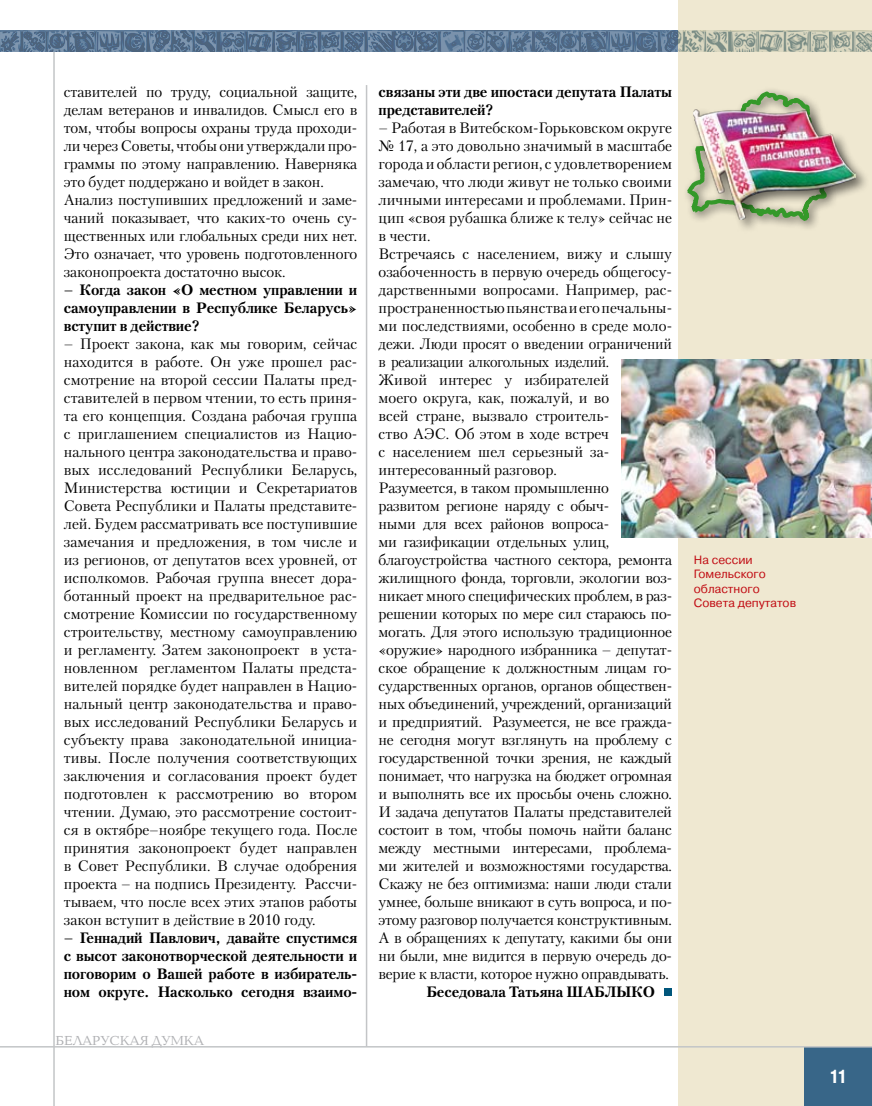
<style>
.page{position:relative;width:872px;height:1106px;background:#fff}
.page>*{position:absolute;margin:0;border:0;box-sizing:border-box;transform-origin:0 0}
.t1{font:700 18px "AG Letterica Cond L";color:#fff;scale:.9 1}
.t2{font:15px/18px "Petersburg C";letter-spacing:-.015em;color:#000}
.t3{font:700 15px/18px "Petersburg C";letter-spacing:-.01em;color:#000;text-align:justify}
.t4{font:13.5px "Baltica C";color:#aeafb2}
.t5{font:12px/14.4px "Pragmatica C";color:#c10c13}
</style>
<div class="page">
<div style="left:678px;top:0;width:194px;height:1106px;background:#efe8d1"></div>
<hr style="left:53px;top:52px;width:2px;height:1054px;background:#c3c5c7">
<hr style="left:366px;top:85px;width:1px;height:961px;background:#c3c5c7">
<div style="left:804px;top:1047px;width:68px;height:59px;background:#386688"></div>
<svg style="left:0;top:31px;width:872px;height:21px;background:#617a94"></svg>
<hr style="left:0;top:1046px;width:872px;height:1px;background:#c3c5c7">
<div style="left:664px;top:988px;width:8px;height:7px;background:#00567b"></div>
<img style="left:622px;top:359px;width:250px;height:178px">
<svg style="left:682px;top:30px;width:161px;height:183px"></svg>
<div style="left:691px;top:106px;width:181px;height:136px;background:#000;opacity:.55"></div>
<img style="left:694px;top:109px;width:162px;height:111px">
<p class="t2" style="left:64px;top:82px;width:295px">ставителей по труду, социальной защите, делам ветеранов и инвалидов. Смысл его в том, чтобы вопросы охраны труда проходи&shy;ли через Советы, чтобы они утверждали про&shy;граммы по этому направлению. Наверняка это будет поддержано и войдет в закон.<br>Анализ поступивших предложений и заме&shy;чаний показывает, что каких-то очень су&shy;щественных или глобальных среди них нет.<br>Это означает, что уровень подготовленного законопроекта достаточно высок.</p>
<p class="t3" style="left:64px;top:280px;width:295px">– Когда закон «О местном управлении и самоуправлении в Республике Беларусь» вступит в действие?</p>
<p class="t2" style="left:64px;top:334px;width:295px;text-align:justify">– Проект закона, как мы говорим, сейчас находится в работе. Он уже прошел рас&shy;смотрение на второй сессии Палаты пред&shy;ставителей в первом чтении, то есть приня&shy;та его концепция. Создана рабочая группа с приглашением специалистов из Нацио&shy;нального центра законодательства и право&shy;вых исследований Республики Беларусь, Министерства юстиции и Секретариатов Совета Республики и Палаты представите&shy;лей. Будем рассматривать все поступившие замечания и предложения, в том числе и из регионов, от депутатов всех уровней, от исполкомов. Рабочая группа внесет дора&shy;ботанный проект на предварительное рас&shy;смотрение Комиссии по государственному строительству, местному самоуправлению и регламенту. Затем законопроект в уста&shy;новленном регламентом Палаты предста&shy;вителей порядке будет направлен в Нацио&shy;нальный центр законодательства и право&shy;вых исследований Республики Беларусь и субъекту права законодательной инициа&shy;тивы. После получения соответствующих заключения и согласования проект будет подготовлен к рассмотрению во втором чтении. Думаю, это рассмотрение состоит&shy;ся в октябре–ноябре текущего года. После принятия законопроект будет направлен в Совет Республики. В случае одобрения проекта – на подпись Президенту. Рассчи&shy;тываем, что после всех этих этапов работы закон вступит в действие в 2010 году.</p>
<p class="t3" style="left:64px;top:928px;width:295px">– Геннадий Павлович, давайте спустимся с высот законотворческой деятельности и поговорим о Вашей работе в избиратель&shy;ном округе. Насколько сегодня взаимо-</p>
<p class="t4" style="left:56px;top:1033px;width:150px">БЕЛАРУСКАЯ ДУМКА</p>
<p class="t3" style="left:378px;top:82px;width:295px">связаны эти две ипостаси депутата Палаты представителей?</p>
<p class="t2" style="left:378px;top:118px;width:295px">– Работая в Витебском-Горьковском округе № 17, а это довольно значимый в масштабе города и области регион, с удовлетворением замечаю, что люди живут не только своими личными интересами и проблемами. Прин&shy;цип «своя рубашка ближе к телу» сейчас не в чести.<br>Встречаясь с населением, вижу и слышу озабоченность в первую очередь общегосу&shy;дарственными вопросами. Например, рас&shy;пространенностью пьянства и его печальны&shy;ми последствиями, особенно в среде моло&shy;дежи. Люди просят о введении ограничений в реализации алкогольных изделий.<br>Живой интерес у избирателей<br>моего округа, как, пожалуй, и во<br>всей стране, вызвало строитель-<br>ство АЭС. Об этом в ходе встреч<br>с населением шел серьезный за&shy;интересованный разговор.<br>Разумеется, в таком промышленно развитом регионе наряду с обыч-<br>ными для всех районов вопроса-<br>ми газификации отдельных улиц, благоустройства частного сектора, ремонта жилищного фонда, торговли, экологии воз&shy;никает много специфических проблем, в раз&shy;решении которых по мере сил стараюсь по&shy;могать. Для этого использую традиционное «оружие» народного избранника – депутат&shy;ское обращение к должностным лицам го&shy;сударственных органов, органов обществен&shy;ных объединений, учреждений, организаций и предприятий. Разумеется, не все гражда&shy;не сегодня могут взглянуть на проблему с государственной точки зрения, не каждый понимает, что нагрузка на бюджет огромная и выполнять все их просьбы очень сложно.<br>И задача депутатов Палаты представителей состоит в том, чтобы помочь найти баланс между местными интересами, проблема&shy;ми жителей и возможностями государства.<br>Скажу не без оптимизма: наши люди стали умнее, больше вникают в суть вопроса, и по&shy;этому разговор получается конструктивным.<br>А в обращениях к депутату, какими бы они ни были, мне видится в первую очередь до&shy;верие к власти, которое нужно оправдывать.</p>
<p class="t3" style="left:426px;top:982px;width:230px">Беседовала Татьяна ШАБЛЫКО</p>
<p class="t5" style="left:694px;top:552px;width:104px">На сессии<br>Гомельского областного<br>Совета депутатов</p>
<p class="t1" style="left:830px;top:1065px;width:20px">11</p>
</div>
